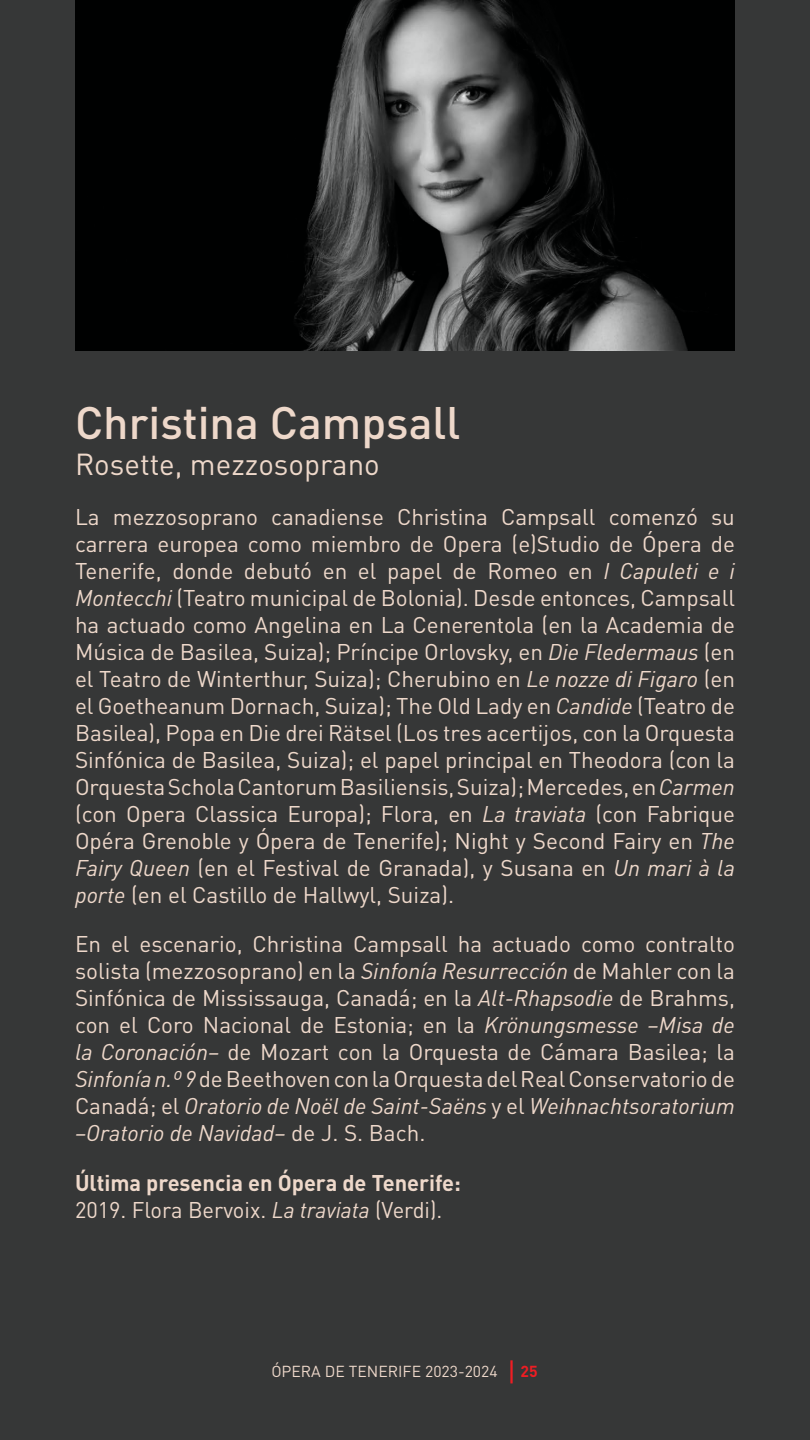
<style>
.page{position:relative;width:810px;height:1440px;background:#363737}
.page>*{position:absolute;margin:0;border:0;box-sizing:border-box;transform-origin:0 0}
._02_título{font:500 45px "DIN Pro";color:#eed8ca}
.t1{font:30px "DIN Pro";color:#eed8ca}
._01_copy{font:22.5px/27px "DIN Pro";color:#eed8ca;text-align:justify}
._01_copy-2{font:700 22.5px/27px "DIN Pro";color:#eed8ca}
.t2{font:15.75px "DIN Pro";color:#eed8ca}
.t3{font:700 15.75px "DIN Pro";color:#ee1d23}
.s1{font-family:"DIN";font-style:italic}
.s2{font-weight:400}
.s3{font-family:"DIN";font-weight:400;font-style:italic}
</style>
<div class="page">
<hr style="left:510px;top:1360px;width:3px;height:23px;background:#ee1d23">
<img style="left:75px;top:0;width:660px;height:350px">
<p class="_02_título" style="left:75px;top:393px;width:387px">Christina Campsall</p>
<p class="t1" style="left:75px;top:444px;width:306px">Rosette, mezzosoprano</p>
<p class="_01_copy" style="left:75px;top:502px;width:662px">La mezzosoprano canadiense Christina Campsall comenzó su carrera europea como miembro de Opera (e)Studio de Ópera de Tenerife, donde debutó en el papel de Romeo en <span class="s1">I Capuleti e i Montecchi</span> (Teatro municipal de Bolonia). Desde entonces, Campsall ha actuado como Angelina en La Cenerentola (en la Academia de Música de Basilea, Suiza); Príncipe Orlovsky, en <span class="s1">Die Fledermaus</span> (en el Teatro de Winterthur, Suiza); Cherubino en <span class="s1">Le nozze di Figaro</span> (en el Goetheanum Dornach, Suiza); The Old Lady en <span class="s1">Candide</span> (Teatro de Basilea), Popa en Die drei Rätsel (Los tres acertijos, con la Orquesta Sinfónica de Basilea, Suiza); el papel principal en Theodora (con la Orquesta Schola Cantorum Basiliensis, Suiza); Mercedes, en <span class="s1">Carmen </span>(con Opera Classica Europa); Flora, en <span class="s1">La traviata</span> (con Fabrique Opéra Grenoble y Ópera de Tenerife); Night y Second Fairy en <span class="s1">The Fairy Queen</span> (en el Festival de Granada), y Susana en <span class="s1">Un mari à la porte</span> (en el Castillo de Hallwyl, Suiza).</p>
<p class="_01_copy" style="left:75px;top:930px;width:662px">En el escenario, Christina Campsall ha actuado como contralto solista (mezzosoprano) en la <span class="s1">Sinfonía Resurrección</span> de Mahler con la Sinfónica de Mississauga, Canadá; en la <span class="s1">Alt-Rhapsodie</span> de Brahms, con el Coro Nacional de Estonia; en la <span class="s1">Krönungsmesse –Misa de la Coronación–</span> de Mozart con la Orquesta de Cámara Basilea; la <span class="s1">Sinfonía n.º 9</span> de Beethoven con la Orquesta del Real Conservatorio de Canadá; el <span class="s1">Oratorio de Noël de Saint-Saëns</span> y el <span class="s1">Weihnachtsoratorium –Oratorio de Navidad–</span> de J. S. Bach.</p>
<p class="_01_copy-2" style="left:75px;top:1168px;width:387px">Última presencia en Ópera de Tenerife:<br><span class="s2">2019. Flora Bervoix.</span> <span class="s3">La traviata</span> <span class="s2">(Verdi).</span></p>
<p class="t2" style="left:271px;top:1361px;width:228px">ÓPERA DE TENERIFE 2023-2024</p>
<p class="t3" style="left:521px;top:1361px;width:19px">25</p>
</div>
